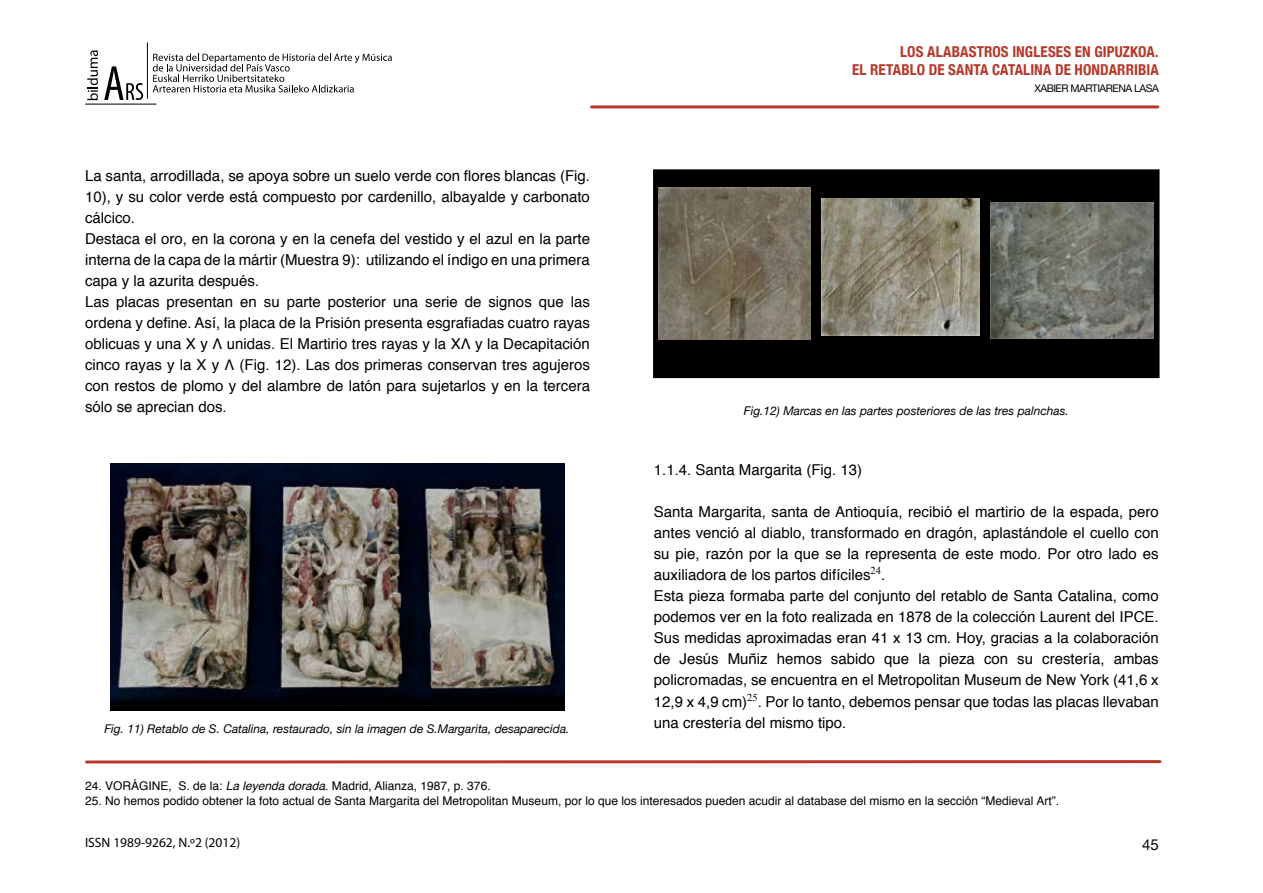
<style>
.page{position:relative;width:1263px;height:893px;background:#fff}
.page>*{position:absolute;margin:0;border:0;box-sizing:border-box;transform-origin:0 0}
.t1{font:15px/21px "Helvetica";color:#000}
.t2{font:700 condensed 15px/18px "Helvetica Neue";letter-spacing:.01em;color:#b63729;text-align:right}
.t3{font:15px "Helvetica Neue";color:#000}
.t4{font:13.5px "Myriad Pro";color:#000}
.t5{font:12px "Helvetica";color:#000}
.t6{font:italic 12px "Helvetica Neue";color:#000}
.t7{font:10.5px "Helvetica Neue";letter-spacing:-.05em;color:#000}
.s1{font-style:italic}
</style>
<div class="page">
<svg style="left:104px;top:66px;width:39px;height:34px"></svg>
<svg style="left:87px;top:50px;width:11px;height:50px"></svg>
<hr style="left:85px;top:104px;width:71px;height:1px;background:#000">
<svg style="left:153px;top:53px;width:239px;height:39px"></svg>
<hr style="left:147px;top:43px;width:1px;height:56px;background:#000">
<hr style="left:591px;top:105px;width:567px;height:3px;background:#b53829">
<div style="left:654px;top:170px;width:505px;height:207px;background:#000"></div>
<div style="left:653px;top:169px;width:506px;height:209px;border:2px solid #000"></div>
<hr style="left:87px;top:760px;width:1073px;height:3px;background:#b53829">
<img style="left:111px;top:463px;width:453px;height:247px">
<img style="left:659px;top:188px;width:152px;height:152px">
<img style="left:822px;top:198px;width:157px;height:138px">
<img style="left:990px;top:202px;width:164px;height:136px">
<p class="t2" style="left:852px;top:42px;width:308px">LOS ALABASTROS INGLESES EN GIPUZKOA.<br>EL RETABLO DE SANTA CATALINA DE HONDARRIBIA</p>
<p class="t1" style="left:85px;top:166px;width:506px">La santa, arrodillada, se apoya sobre un suelo verde con flores blancas (Fig.<br>10), y su color verde está compuesto por cardenillo, albayalde y carbonato cálcico.<br>Destaca el oro, en la corona y en la cenefa del vestido y el azul en la parte interna de la capa de la mártir (Muestra 9): utilizando el índigo en una primera capa y la azurita después.<br>Las placas presentan en su parte posterior una serie de signos que las ordena y define. Así, la placa de la Prisión presenta esgrafiadas cuatro rayas oblicuas y una X y Λ unidas. El Martirio tres rayas y la XΛ y la Decapitación cinco rayas y la X y Λ (Fig. 12). Las dos primeras conservan tres agujeros con restos de plomo y del alambre de latón para sujetarlos y en la tercera sólo se aprecian dos.</p>
<p class="t6" style="left:104px;top:721px;width:467px">Fig. 11) Retablo de S. Catalina, restaurado, sin la imagen de S.Margarita, desaparecida.</p>
<p class="t7" style="left:1034px;top:82px;width:126px">XABIER MARTIARENA LASA</p>
<p class="t6" style="left:744px;top:404px;width:326px">Fig.12) Marcas en las partes posteriores de las tres palnchas.</p>
<p class="t1" style="left:654px;top:459px;width:210px">1.1.4. Santa Margarita (Fig. 13)</p>
<p class="t1" style="left:654px;top:501px;width:506px">Santa Margarita, santa de Antioquía, recibió el martirio de la espada, pero antes venció al diablo, transformado en dragón, aplastándole el cuello con su pie, razón por la que se la representa de este modo. Por otro lado es auxiliadora de los partos difíciles<sup>24</sup>.<br>Esta pieza formaba parte del conjunto del retablo de Santa Catalina, como podemos ver en la foto realizada en 1878 de la colección Laurent del IPCE.<br>Sus medidas aproximadas eran 41 x 13 cm. Hoy, gracias a la colaboración de Jesús Muñiz hemos sabido que la pieza con su crestería, ambas policromadas, se encuentra en el Metropolitan Museum de New York (41,6 x 12,9 x 4,9 cm)<sup>25</sup>. Por lo tanto, debemos pensar que todas las placas llevaban una crestería del mismo tipo.</p>
<p class="t5" style="left:85px;top:777px;width:407px">24. VORÁGINE, S. de la: <span class="s1">La leyenda dorada</span>. Madrid, Alianza, 1987, p. 376.</p>
<p class="t5" style="left:85px;top:792px;width:975px">25. No hemos podido obtener la foto actual de Santa Margarita del Metropolitan Museum, por lo que los interesados pueden acudir al database del mismo en la sección “Medieval Art”.</p>
<p class="t4" style="left:85px;top:835px;width:157px">ISSN 1989-9262, N.º2 (2012)</p>
<p class="t3" style="left:1142px;top:836px;width:18px">45</p>
</div>
